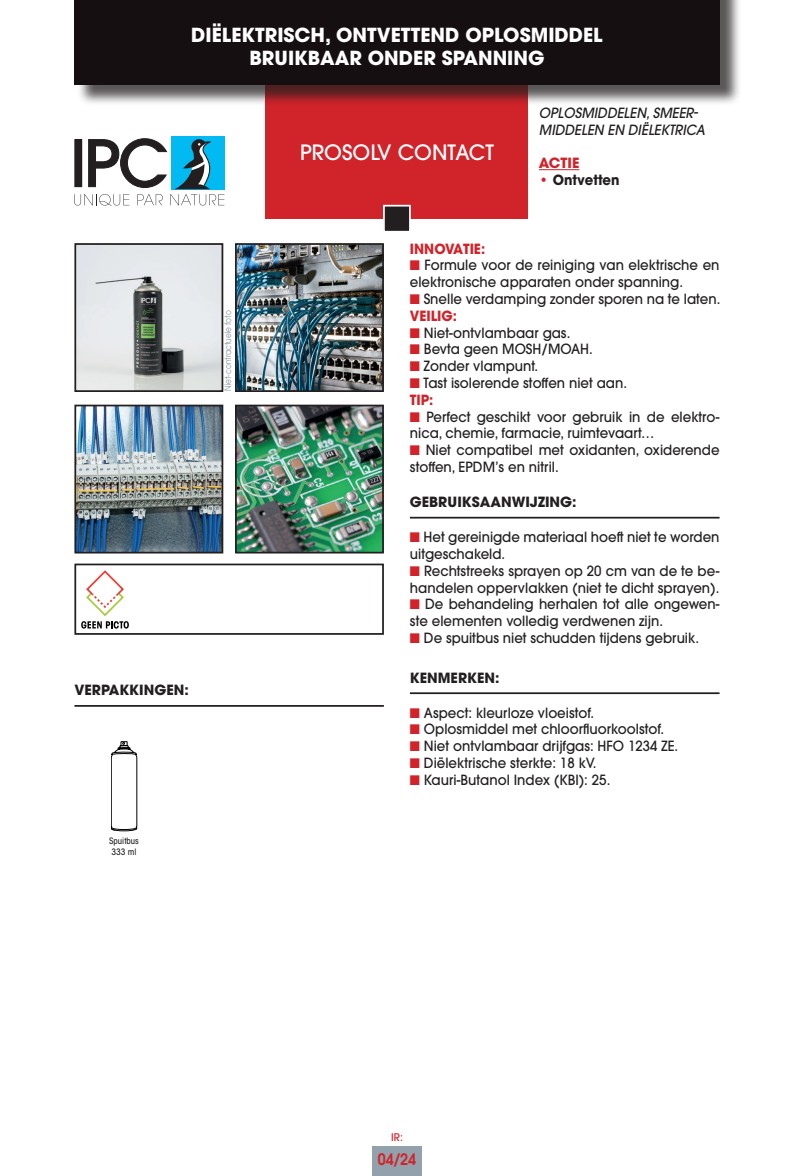
<style>
.page{position:relative;width:794px;height:1176px;background:#fff}
.page>*{position:absolute;margin:0;border:0;box-sizing:border-box;transform-origin:0 0}
.t1{font:500 21px "ITC Avant Garde Std";color:#fff}
.t2{font:700 19.25px "ITC Avant Garde Std";color:#fff}
.t3{font:600 15.75px "ITC Avant Garde Std";color:#d1232a;scale:.9 1}
.t4{font:500 14px/16.8px "ITC Avant Garde Std";color:#231f20;scale:.95 1}
.t5{font:700 14px "ITC Avant Garde Std";color:#231f20}
.t6{font:italic 500 14px/16.8px "ITC Avant Garde Std";color:#231f20;scale:.95 1}
.t7{font:700 14px "ITC Avant Garde Std";color:#d1232a;scale:.95 1}
.t8{font:700 14px "ITC Avant Garde Std";color:#231f20;scale:.95 1}
.t9{font:700 14px "ITC Avant Garde Std";color:#d1232a}
.t10{font:500 10.5px "ITC Avant Garde Std";color:#d1232a}
.t11{font:8.75px "ITC Avant Garde Std";color:#828f96;scale:.85 1}
.t12{font:500 condensed 8.75px "ITC Avant Garde Std";color:#231f20}
.s1{color:#d1232a}
</style>
<div class="page">
<div style="left:74px;top:563px;width:310px;height:72px;border:2px solid #231f20"></div>
<div style="left:266px;top:79px;width:262px;height:140px;background:#d1232a"></div>
<div style="left:372px;top:1146px;width:50px;height:30px;background:#93a1ac"></div>
<div style="left:171px;top:136px;width:53px;height:53px;background:#00baf1"></div>
<svg style="left:74px;top:138px;width:150px;height:67px"></svg>
<div style="left:384px;top:206px;width:26px;height:26px;background:#231f20"></div>
<div style="left:383px;top:205px;width:28px;height:28px;border:2px solid #fff"></div>
<div style="left:77px;top:0;width:664px;height:106px;background:#231f20;opacity:.75"></div>
<div style="left:74px;top:0;width:645px;height:84px;background:#160f11"></div>
<hr style="left:539px;top:169px;width:40px;height:1px;background:#d1232a">
<hr style="left:74px;top:705px;width:310px;height:2px;background:#231f20">
<hr style="left:410px;top:517px;width:309px;height:1px;background:#231f20">
<hr style="left:410px;top:692px;width:309px;height:2px;background:#231f20">
<svg style="left:111px;top:741px;width:26px;height:90px"></svg>
<img style="left:77px;top:246px;width:143px;height:143px">
<div style="left:74px;top:243px;width:149px;height:149px;border:2px solid #231f20"></div>
<img style="left:77px;top:408px;width:143px;height:142px">
<div style="left:74px;top:405px;width:149px;height:148px;border:2px solid #231f20"></div>
<img style="left:238px;top:246px;width:143px;height:143px">
<div style="left:235px;top:243px;width:149px;height:149px;border:2px solid #231f20"></div>
<img style="left:238px;top:408px;width:143px;height:142px">
<div style="left:235px;top:405px;width:149px;height:148px;border:2px solid #231f20"></div>
<svg style="left:81px;top:570px;width:48px;height:58px"></svg>
<p class="t2" style="left:191px;top:22px;width:413px">DIËLEKTRISCH, ONTVETTEND OPLOSMIDDEL</p>
<p class="t2" style="left:249px;top:45px;width:297px">BRUIKBAAR ONDER SPANNING</p>
<p class="t11" style="left:223px;top:391px;width:96px;rotate:-90deg">Niet-contractuele foto</p>
<p class="t5" style="left:74px;top:681px;width:116px">VERPAKKINGEN:</p>
<p class="t12" style="left:109px;top:836px;width:31px">Spuitbus</p>
<p class="t12" style="left:112px;top:846px;width:26px">333 ml</p>
<p class="t1" style="left:300px;top:139px;width:195px">PROSOLV CONTACT</p>
<p class="t6" style="left:539px;top:104px;width:176px">OPLOSMIDDELEN, SMEER-<br>MIDDELEN EN DIËLEKTRICA</p>
<p class="t9" style="left:539px;top:154px;width:42px">ACTIE</p>
<p class="t8" style="left:539px;top:171px;width:86px"><span class="s1">•</span> Ontvetten</p>
<p class="t7" style="left:410px;top:239px;width:81px">INNOVATIE:</p>
<p class="t4" style="left:410px;top:257px;width:327px"><span class="s1">■</span> Formule voor de reiniging van elektrische en elektronische apparaten onder spanning.</p>
<p class="t4" style="left:410px;top:290px;width:328px"><span class="s1">■</span> Snelle verdamping zonder sporen na te laten.</p>
<p class="t7" style="left:410px;top:306px;width:51px">VEILIG:</p>
<p class="t4" style="left:410px;top:324px;width:171px"><span class="s1">■</span> Niet-ontvlambaar gas.</p>
<p class="t4" style="left:410px;top:341px;width:194px"><span class="s1">■</span> Bevta geen MOSH/MOAH.</p>
<p class="t4" style="left:410px;top:357px;width:136px"><span class="s1">■</span> Zonder vlampunt.</p>
<p class="t4" style="left:410px;top:374px;width:230px"><span class="s1">■</span> Tast isolerende stoffen niet aan.</p>
<p class="t7" style="left:410px;top:390px;width:26px">TIP:</p>
<p class="t4" style="left:410px;top:408px;width:327px"><span class="s1">■</span> Perfect geschikt voor gebruik in de elektro&shy;nica, chemie, farmacie, ruimtevaart…</p>
<p class="t4" style="left:410px;top:441px;width:327px"><span class="s1">■</span> Niet compatibel met oxidanten, oxiderende stoffen, EPDM’s en nitril.</p>
<p class="t5" style="left:410px;top:492px;width:168px">GEBRUIKSAANWIJZING:</p>
<p class="t4" style="left:410px;top:528px;width:327px"><span class="s1">■</span> Het gereinigde materiaal hoeft niet te worden uitgeschakeld.</p>
<p class="t4" style="left:410px;top:562px;width:327px"><span class="s1">■</span> Rechtstreeks sprayen op 20 cm van de te be&shy;handelen oppervlakken (niet te dicht sprayen).</p>
<p class="t4" style="left:410px;top:596px;width:327px"><span class="s1">■</span> De behandeling herhalen tot alle ongewen&shy;ste elementen volledig verdwenen zijn.</p>
<p class="t4" style="left:410px;top:629px;width:306px"><span class="s1">■</span> De spuitbus niet schudden tijdens gebruik.</p>
<p class="t5" style="left:410px;top:668px;width:91px">KENMERKEN:</p>
<p class="t4" style="left:410px;top:704px;width:195px"><span class="s1">■</span> Aspect: kleurloze vloeistof.</p>
<p class="t4" style="left:410px;top:721px;width:269px"><span class="s1">■</span> Oplosmiddel met chloorfluorkoolstof.</p>
<p class="t4" style="left:410px;top:737px;width:284px"><span class="s1">■</span> Niet ontvlambaar drijfgas: HFO 1234 ZE.</p>
<p class="t4" style="left:410px;top:754px;width:198px"><span class="s1">■</span> Diëlektrische sterkte: 18 kV.</p>
<p class="t4" style="left:410px;top:771px;width:212px"><span class="s1">■</span> Kauri-Butanol Index (KBI): 25.</p>
<p class="t10" style="left:391px;top:1130px;width:13px">IR:</p>
<p class="t3" style="left:378px;top:1149px;width:44px">04/24</p>
</div>
